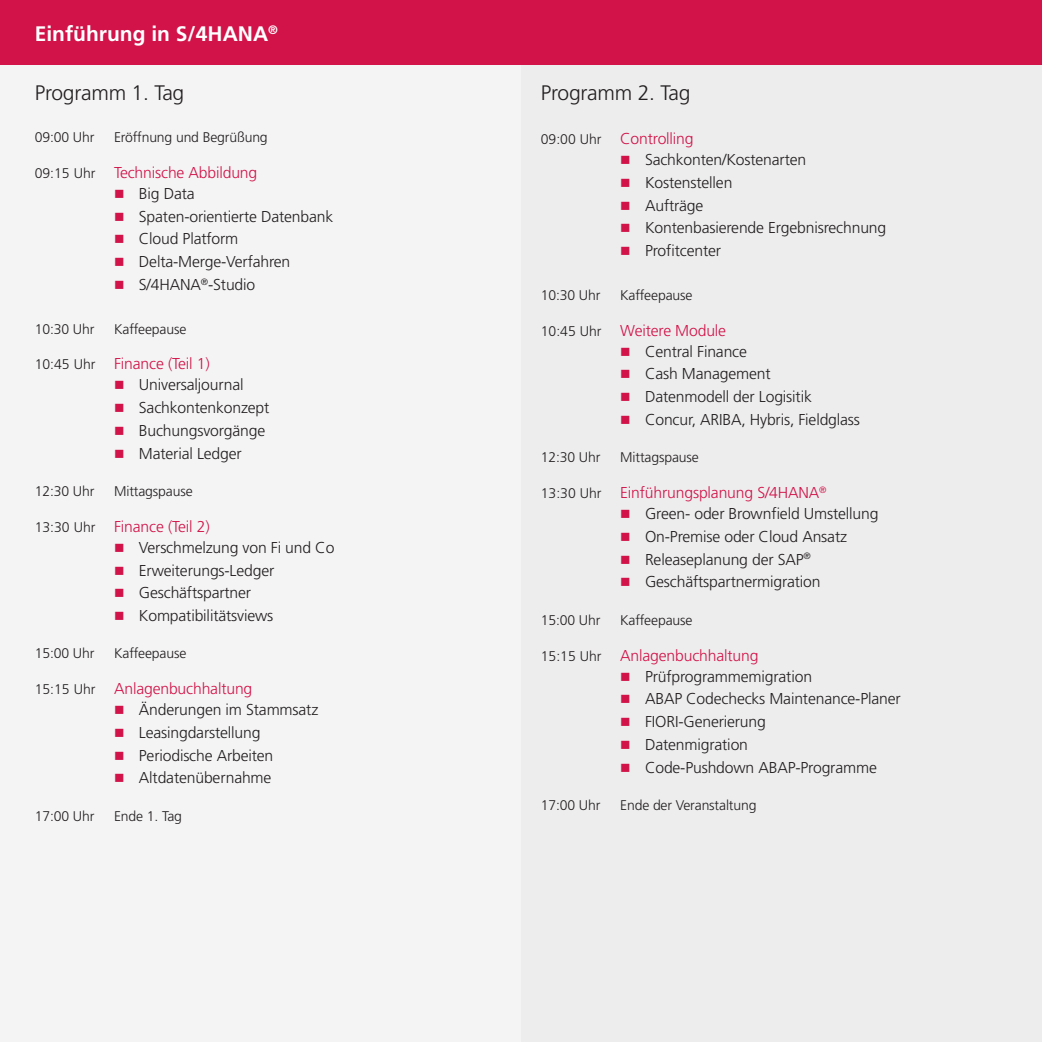
<style>
.page{position:relative;width:1042px;height:1042px;background:#fff}
.page>*{position:absolute;margin:0;border:0;box-sizing:border-box;transform-origin:0 0}
.t1{font:300 21px "Frutiger LT Pro";letter-spacing:-.01em;color:#231f20}
.t2{font:700 21px "Frutiger LT Pro";color:#fff}
.t3{font:300 15.75px/22.8px "Frutiger LT Pro";letter-spacing:-.01em;color:#231f20}
.t4{font:300 15.75px/21px "Frutiger LT Pro";letter-spacing:-.01em;color:#d11349}
.t5{font:300 14px "Frutiger LT Pro";letter-spacing:-.01em;color:#231f20}
.s1{font-size:14px;color:#231f20}
.s2{color:#231f20}
.s3{font-size:14px}
.s4{color:#d11349}
</style>
<div class="page">
<div style="left:521px;top:64px;width:521px;height:978px;background:#ededed"></div>
<div style="left:0;top:64px;width:521px;height:978px;background:#f4f4f4"></div>
<div style="left:0;top:0;width:1042px;height:64px;background:#d11349"></div>
<h1 class="t2" style="left:35px;top:25px;width:245px">Einführung in S/4HANA<sup>®</sup></h1>
<h1 class="t1" style="left:35px;top:84px;width:151px">Programm 1. Tag</h1>
<p class="t5" style="left:35px;top:132px;width:61px">09:00 Uhr</p>
<p class="t5" style="left:114px;top:132px;width:155px">Eröffnung und Begrüßung</p>
<p class="t4" style="left:139px;top:163px;width:120px;text-indent:-104px"><span class="s1">09:15 Uhr</span> Technische Abbildung<br><span class="s2">Big Data</span></p>
<p class="t3" style="left:139px;top:206px;width:196px">Spaten-orientierte Datenbank<br>Cloud Platform<br>Delta-Merge-Verfahren<br>S/4HANA<sup>®</sup>-Studio</p>
<p class="t5" style="left:35px;top:323px;width:61px">10:30 Uhr</p>
<p class="t5" style="left:114px;top:323px;width:74px">Kaffeepause</p>
<p class="t3" style="left:139px;top:355px;width:106px;line-height:21px;text-indent:-104px"><span class="s3">10:45 Uhr</span> <span class="s4">Finance (Teil 1)<br></span>Universaljournal</p>
<p class="t3" style="left:139px;top:398px;width:132px">Sachkontenkonzept<br>Buchungsvorgänge<br>Material Ledger</p>
<p class="t5" style="left:35px;top:485px;width:61px">12:30 Uhr</p>
<p class="t5" style="left:114px;top:485px;width:80px">Mittagspause</p>
<p class="t3" style="left:139px;top:517px;width:197px;line-height:21px;text-indent:-104px"><span class="s3">13:30 Uhr</span> <span class="s4">Finance (Teil 2)<br></span>Verschmelzung von Fi und Co</p>
<p class="t3" style="left:139px;top:560px;width:137px">Erweiterungs-Ledger<br>Geschäftspartner<br>Kompatibilitätsviews</p>
<p class="t5" style="left:35px;top:648px;width:61px">15:00 Uhr</p>
<p class="t5" style="left:114px;top:648px;width:74px">Kaffeepause</p>
<p class="t3" style="left:139px;top:680px;width:181px;line-height:21px;text-indent:-104px"><span class="s3">15:15 Uhr</span> <span class="s4">Anlagenbuchhaltung<br></span>Änderungen im Stammsatz</p>
<p class="t3" style="left:139px;top:722px;width:136px">Leasingdarstellung<br>Periodische Arbeiten<br>Altdatenübernahme</p>
<p class="t5" style="left:35px;top:810px;width:61px">17:00 Uhr</p>
<p class="t5" style="left:114px;top:810px;width:69px">Ende 1. Tag</p>
<h1 class="t1" style="left:541px;top:84px;width:151px">Programm 2. Tag</h1>
<p class="t3" style="left:645px;top:130px;width:163px;line-height:21px;text-indent:-104px"><span class="s3">09:00 Uhr</span> <span class="s4">Controlling<br></span>Sachkonten/Kostenarten</p>
<p class="t3" style="left:645px;top:173px;width:243px">Kostenstellen<br>Aufträge<br>Kontenbasierende Ergebnisrechnung<br>Profitcenter</p>
<p class="t5" style="left:541px;top:289px;width:61px">10:30 Uhr</p>
<p class="t5" style="left:620px;top:289px;width:74px">Kaffeepause</p>
<p class="t3" style="left:645px;top:321px;width:103px;line-height:21px;text-indent:-104px"><span class="s3">10:45 Uhr</span> <span class="s4">Weitere Module<br></span>Central Finance</p>
<p class="t3" style="left:645px;top:364px;width:216px">Cash Management<br>Datenmodell der Logisitik<br>Concur, ARIBA, Hybris, Fieldglass</p>
<p class="t5" style="left:541px;top:452px;width:61px">12:30 Uhr</p>
<p class="t5" style="left:620px;top:452px;width:80px">Mittagspause</p>
<p class="t3" style="left:645px;top:484px;width:235px;line-height:21px;text-indent:-104px"><span class="s3">13:30 Uhr</span> <span class="s4">Einführungsplanung S/4HANA</span><sup>®<br></sup>Green- oder Brownfield Umstellung</p>
<p class="t3" style="left:645px;top:526px;width:203px">On-Premise oder Cloud Ansatz<br>Releaseplanung der SAP<sup>®<br></sup>Geschäftspartnermigration</p>
<p class="t5" style="left:541px;top:614px;width:61px">15:00 Uhr</p>
<p class="t5" style="left:620px;top:614px;width:74px">Kaffeepause</p>
<p class="t3" style="left:645px;top:646px;width:169px;line-height:21px;text-indent:-104px"><span class="s3">15:15 Uhr</span> <span class="s4">Anlagenbuchhaltung<br></span>Prüfprogrammemigration</p>
<p class="t3" style="left:645px;top:689px;width:257px">ABAP Codechecks Maintenance-Planer<br>FIORI-Generierung<br>Datenmigration<br>Code-Pushdown ABAP-Programme</p>
<p class="t5" style="left:541px;top:799px;width:61px">17:00 Uhr</p>
<p class="t5" style="left:620px;top:799px;width:138px">Ende der Veranstaltung</p>
</div>
